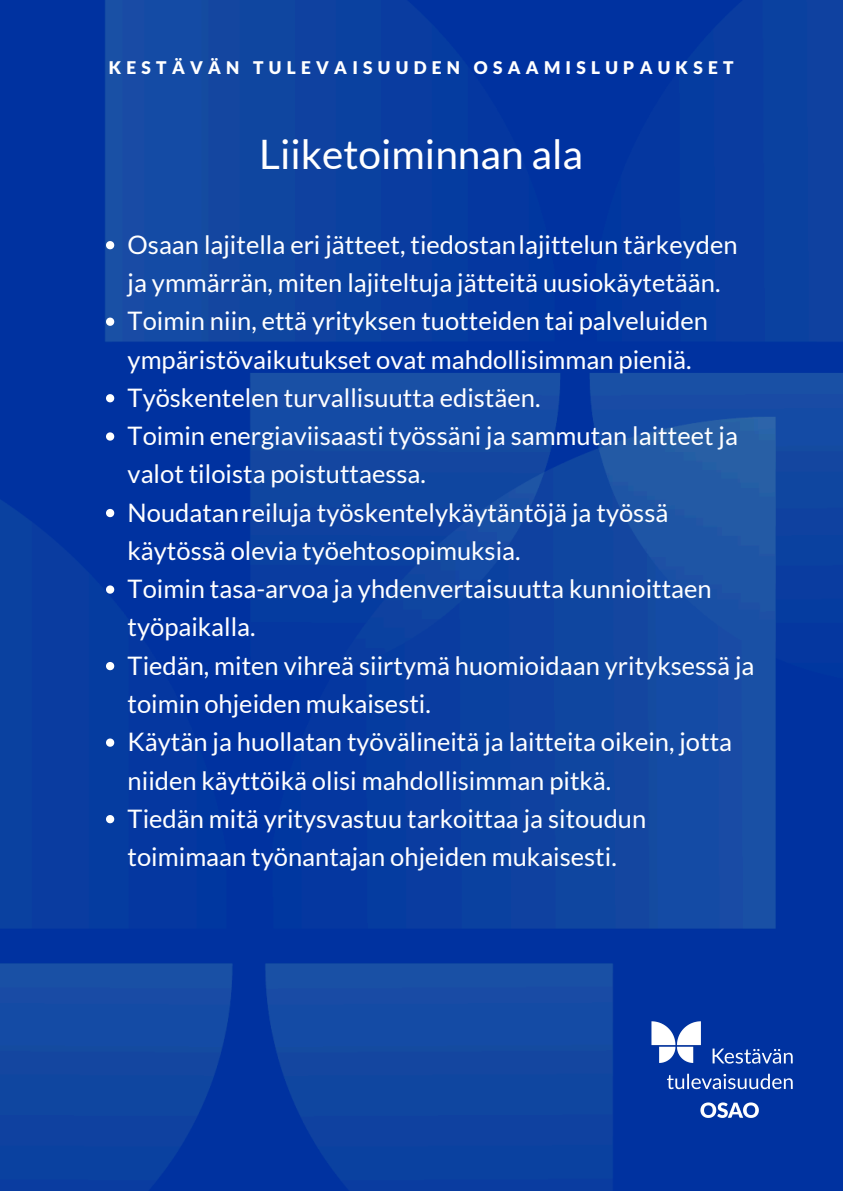
<style>
.page{position:relative;width:843px;height:1191px;background:#fff}
.page>*{position:absolute;margin:0;border:0;box-sizing:border-box;transform-origin:0 0}
.t1{font:40.6px "Lato";color:#fff}
.t2{font:25.5px/38.2px "Lato";color:#fff}
.t3{font:900 17.4px "Lato";letter-spacing:.3em;color:#fff}
</style>
<div class="page">
<img style="left:0;top:0;width:842px;height:1190px">
<img style="left:639px;top:979px;width:180px;height:179px">
<svg style="left:106px;top:241px;width:8px;height:8px"></svg>
<svg style="left:106px;top:317px;width:8px;height:9px"></svg>
<svg style="left:106px;top:394px;width:8px;height:8px"></svg>
<svg style="left:106px;top:432px;width:8px;height:8px"></svg>
<svg style="left:106px;top:509px;width:8px;height:8px"></svg>
<svg style="left:106px;top:585px;width:8px;height:8px"></svg>
<svg style="left:106px;top:662px;width:8px;height:8px"></svg>
<svg style="left:106px;top:738px;width:8px;height:8px"></svg>
<svg style="left:106px;top:815px;width:8px;height:8px"></svg>
<p class="t3" style="left:109px;top:57px;width:626px">KESTÄVÄN TULEVAISUUDEN OSAAMISLUPAUKSET</p>
<p class="t1" style="left:259px;top:129px;width:325px">Liiketoiminnan ala</p>
<h1 class="t2" style="left:128px;top:225px;width:611px">Osaan lajitella eri jätteet, tiedostanlajittelun tärkeyden ja ymmärrän, miten lajiteltuja jätteitä uusiokäytetään.</h1>
<p class="t2" style="left:128px;top:301px;width:581px">Toimin niin, että yrityksen tuotteiden tai palveluiden ympäristövaikutukset ovat mahdollisimman pieniä.</p>
<p class="t2" style="left:128px;top:378px;width:414px">Työskentelen turvallisuutta edistäen.</p>
<p class="t2" style="left:128px;top:416px;width:611px">Toimin energiaviisaasti työssäni ja sammutan laitteet ja valot tiloista poistuttaessa.</p>
<p class="t2" style="left:128px;top:492px;width:542px">Noudatanreiluja työskentelykäytäntöjä ja työssä käytössä olevia työehtosopimuksia.</p>
<p class="t2" style="left:128px;top:569px;width:585px">Toimin tasa-arvoa ja yhdenvertaisuutta kunnioittaen työpaikalla.</p>
<p class="t2" style="left:128px;top:645px;width:628px">Tiedän, miten vihreä siirtymä huomioidaan yrityksessä ja toimin ohjeiden mukaisesti.</p>
<p class="t2" style="left:128px;top:722px;width:605px">Käytän ja huollatan työvälineitä ja laitteita oikein, jotta niiden käyttöikä olisi mahdollisimman pitkä.</p>
<p class="t2" style="left:128px;top:798px;width:520px">Tiedän mitä yritysvastuu tarkoittaa ja sitoudun toimimaan työnantajan ohjeiden mukaisesti.</p>
</div>
